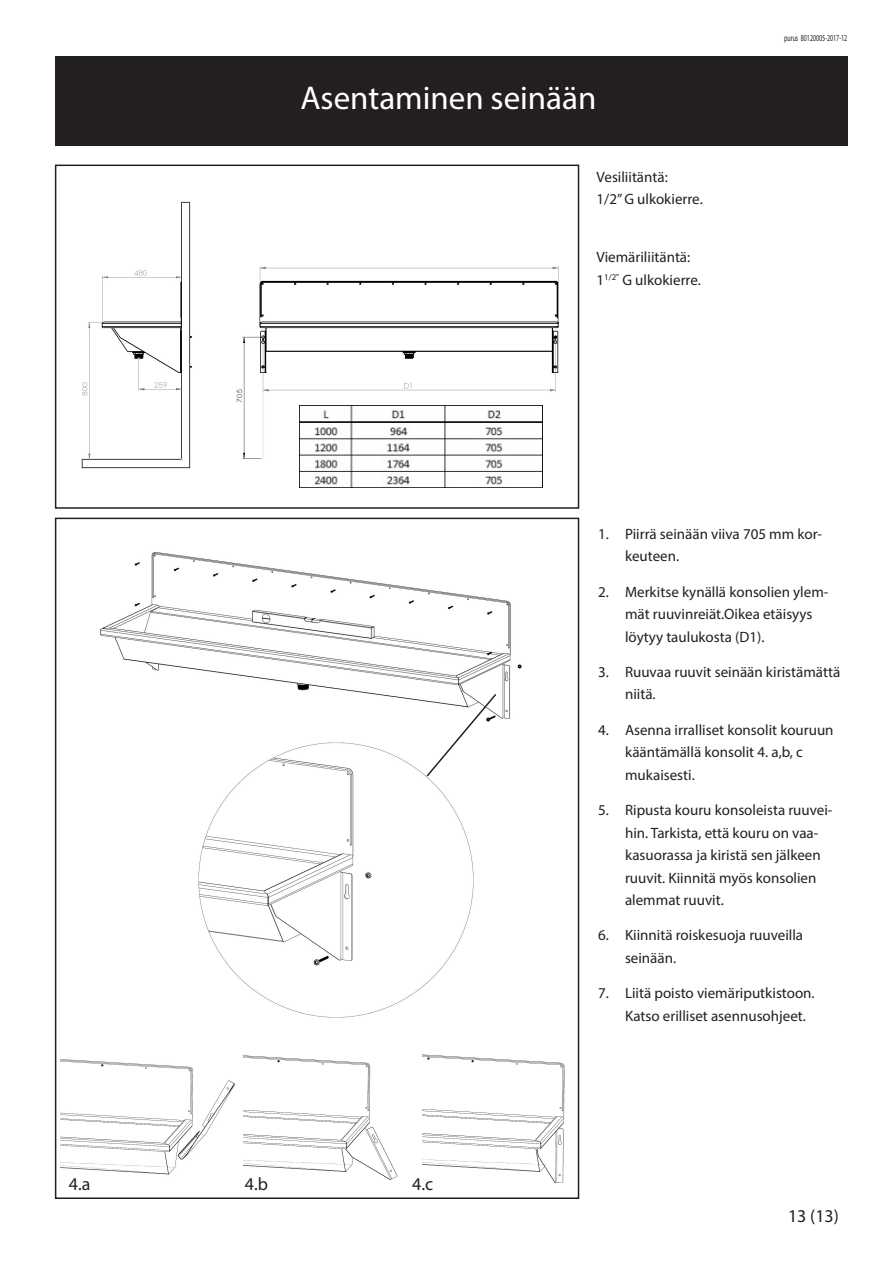
<style>
.page{position:relative;width:893px;height:1263px;background:#fff}
.page>*{position:absolute;margin:0;border:0;box-sizing:border-box;transform-origin:0 0}
.t1{font:33px "Myriad Pro";color:#fff}
.t2{font:18px "Myriad Pro";color:#231f20}
.brödtext_9p{font:15px/22.5px "Myriad Pro";color:#231f20}
.mellanrubrik{font:9px "Myriad Pro";color:#231f20;scale:.66 1}
</style>
<div class="page">
<div style="left:55px;top:165px;width:524px;height:344px;border:2px solid #231f20"></div>
<div style="left:55px;top:56px;width:792px;height:90px;background:#231f20"></div>
<img style="left:100px;top:552px;width:422px;height:167px">
<img style="left:81px;top:201px;width:478px;height:283px">
<div style="left:55px;top:518px;width:524px;height:681px;border:2px solid #231f20"></div>
<img style="left:61px;top:1055px;width:183px;height:120px">
<img style="left:244px;top:1055px;width:154px;height:125px">
<img style="left:422px;top:1054px;width:143px;height:130px">
<img style="left:198px;top:742px;width:276px;height:276px">
<svg style="left:425px;top:692px;width:73px;height:86px"></svg>
<img style="left:299px;top:405px;width:243px;height:82px">
<p class="t1" style="left:301px;top:77px;width:297px">Asentaminen seinään</p>
<p class="brödtext_9p" style="left:597px;top:165px;width:108px">Vesiliitäntä:<br>1/2” G ulkokierre.</p>
<p class="brödtext_9p" style="left:597px;top:246px;width:106px">Viemäriliitäntä:<br>1<sup>1/2"</sup> G ulkokierre.</p>
<p class="mellanrubrik" style="left:784px;top:32px;width:97px">purus 80120005-2017-12</p>
<p class="t2" style="left:69px;top:1173px;width:23px">4.a</p>
<p class="t2" style="left:245px;top:1173px;width:25px">4.b</p>
<p class="t2" style="left:412px;top:1173px;width:23px">4.c</p>
<p class="brödtext_9p" style="left:625px;top:522px;width:199px;text-indent:-27px">1. Piirrä seinään viiva 705 mm kor&shy;keuteen.</p>
<p class="brödtext_9p" style="left:625px;top:580px;width:205px;text-indent:-27px">2. Merkitse kynällä konsolien ylem&shy;mät ruuvinreiät.Oikea etäisyys löytyy taulukosta (D1).</p>
<p class="brödtext_9p" style="left:625px;top:660px;width:217px;text-indent:-27px">3. Ruuvaa ruuvit seinään kiristämättä niitä.</p>
<p class="brödtext_9p" style="left:625px;top:718px;width:210px;text-indent:-27px">4. Asenna irralliset konsolit kouruun kääntämällä konsolit 4. a,b, c mukaisesti.</p>
<p class="brödtext_9p" style="left:625px;top:798px;width:209px;text-indent:-27px">5. Ripusta kouru konsoleista ruuvei&shy;hin. Tarkista, että kouru on vaa&shy;kasuorassa ja kiristä sen jälkeen ruuvit. Kiinnitä myös konsolien alemmat ruuvit.</p>
<p class="brödtext_9p" style="left:625px;top:924px;width:180px;text-indent:-27px">6. Kiinnitä roiskesuoja ruuveilla seinään.</p>
<p class="brödtext_9p" style="left:625px;top:982px;width:191px;text-indent:-27px">7. Liitä poisto viemäriputkistoon.<br>Katso erilliset asennusohjeet.</p>
<p class="t2" style="left:788px;top:1205px;width:52px">13 (13)</p>
</div>
